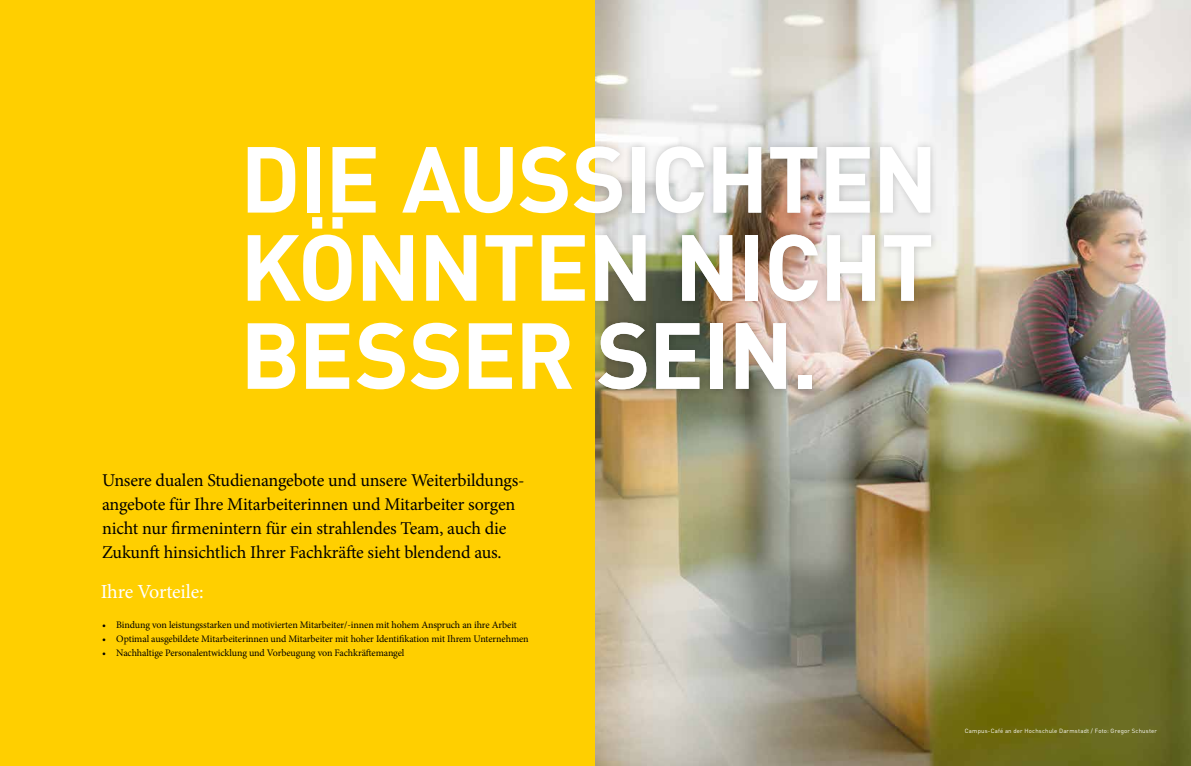
<style>
.page{position:relative;width:1191px;height:766px;background:#fff}
.page>*{position:absolute;margin:0;border:0;box-sizing:border-box;transform-origin:0 0}
.t1{font:700 92px/88px "DINOT";letter-spacing:-.02em;color:#fff;text-align:justify}
.t2{font:20px "Minion Pro";letter-spacing:-.01em;color:#fff}
.t3{font:18px/24px "Minion Pro";letter-spacing:-.01em;color:#000}
.t4{font:10px "Minion Pro";letter-spacing:-.015em;color:#000}
.t5{font:6px "DINOT";letter-spacing:.03em;color:#fff}
</style>
<div class="page">
<div style="left:0;top:0;width:1191px;height:765px;background:#ffcf00"></div>
<img style="left:595px;top:0;width:596px;height:765px">
<div style="left:595px;top:139px;width:344px;height:258px;background:#000;opacity:.2"></div>
<h1 class="t1" style="left:240px;top:132px;width:699px">DIE AUSSICHTEN KÖNNTEN NICHT BESSER SEIN.</h1>
<p class="t3" style="left:102px;top:468px;width:422px">Unsere dualen Studienangebote und unsere Weiterbildungs&shy;angebote für Ihre Mitarbeiterinnen und Mitarbeiter sorgen nicht nur firmenintern für ein strahlendes Team, auch die Zukunft hinsichtlich Ihrer Fachkräfte sieht blendend aus.</p>
<h2 class="t2" style="left:101px;top:577px;width:104px">Ihre Vorteile:</h2>
<p class="t4" style="left:102px;top:617px;width:416px">• Bindung von leistungsstarken und motivierten Mitarbeiter/-innen mit hohem Anspruch an ihre Arbeit</p>
<p class="t4" style="left:102px;top:631px;width:428px">• Optimal ausgebildete Mitarbeiterinnen und Mitarbeiter mit hoher Identifikation mit Ihrem Unternehmen</p>
<p class="t4" style="left:102px;top:645px;width:304px">• Nachhaltige Personalentwicklung und Vorbeugung von Fachkräftemangel</p>
<p class="t5" style="left:965px;top:726px;width:193px">Campus-Café an der Hochschule Darmstadt / Foto: Gregor Schuster</p>
</div>
